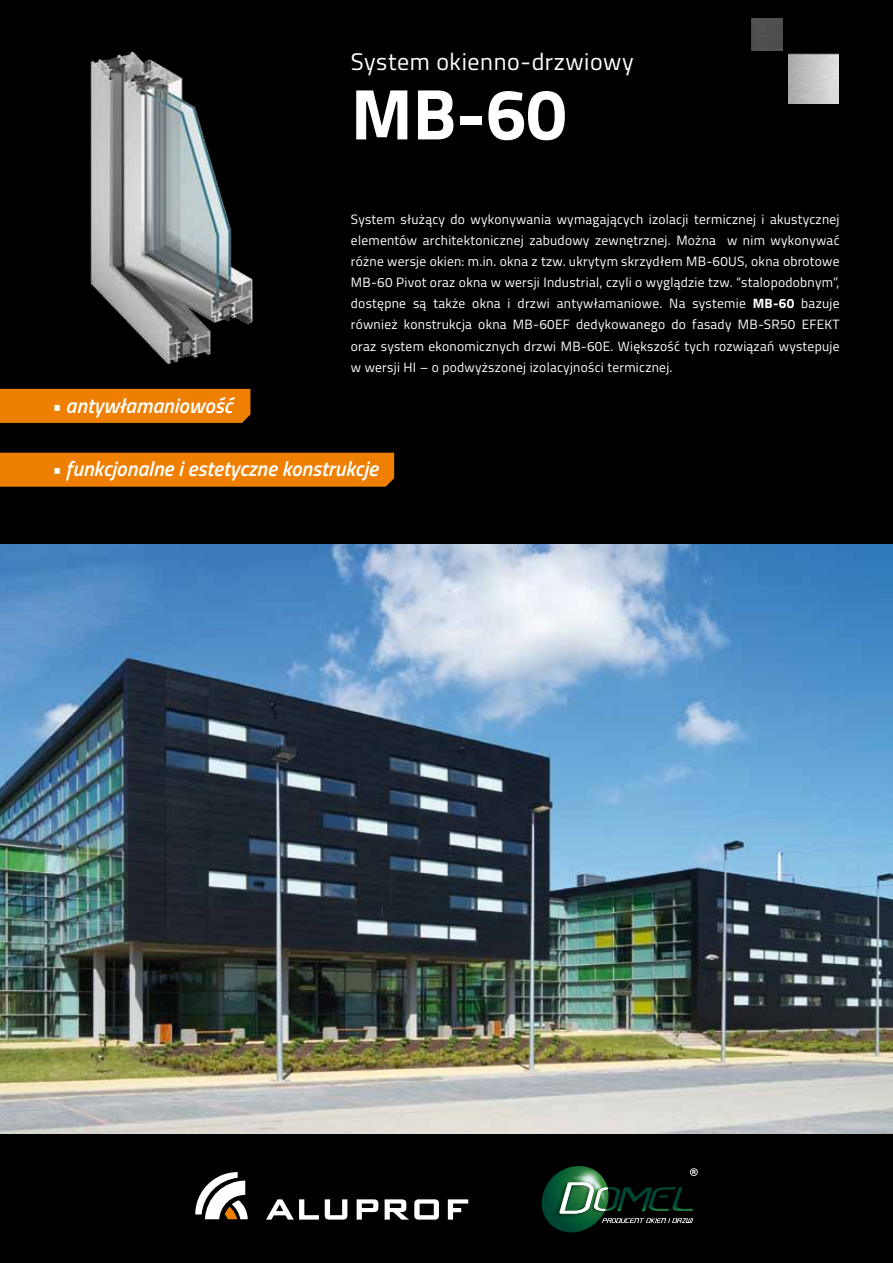
<style>
.page{position:relative;width:893px;height:1263px;background:#000}
.page>*{position:absolute;margin:0;border:0;box-sizing:border-box;transform-origin:0 0}
.t1{font:700 72px "Titillium";color:#fff}
.t2{font:24px "Titillium";letter-spacing:.025em;color:#fff}
.t3{font:italic 600 21px "Titillium";color:#fff}
.t4{font:13.5px/21px "Titillium";letter-spacing:.02em;color:#fff;text-align:justify}
.s1{font-weight:700}
</style>
<div class="page">
<img style="left:48px;top:51px;width:205px;height:341px">
<img style="left:0;top:544px;width:893px;height:590px">
<div style="left:0;top:389px;width:250px;height:34px;background:#ee7f00"></div>
<div style="left:0;top:453px;width:394px;height:34px;background:#ee7f00"></div>
<img style="left:751px;top:19px;width:32px;height:31px">
<img style="left:789px;top:54px;width:50px;height:50px">
<svg style="left:195px;top:1172px;width:53px;height:47px"></svg>
<svg style="left:325px;top:1199px;width:22px;height:21px"></svg>
<svg style="left:266px;top:1199px;width:53px;height:20px"></svg>
<svg style="left:357px;top:1199px;width:21px;height:20px"></svg>
<svg style="left:385px;top:1199px;width:54px;height:20px"></svg>
<svg style="left:448px;top:1199px;width:20px;height:20px"></svg>
<svg style="left:541px;top:1166px;width:157px;height:66px"></svg>
<h2 class="t2" style="left:351px;top:44px;width:284px">System okienno-drzwiowy</h2>
<h1 class="t1" style="left:351px;top:59px;width:217px">MB-60</h1>
<h3 class="t3" style="left:51px;top:389px;width:183px">• antywłamaniowość</h3>
<p class="t4" style="left:351px;top:209px;width:490px">System służący do wykonywania wymagających izolacji termicznej i akustycznej elementów architektonicznej zabudowy zewnętrznej. Można w nim wykonywać różne wersje okien: m.in. okna z tzw. ukrytym skrzydłem MB-60US, okna obrotowe MB-60 Pivot oraz okna w wersji Industrial, czyli o wyglądzie tzw. “stalopodobnym”, dostępne są także okna i drzwi antywłamaniowe. Na systemie <span class="s1">MB-60</span> bazuje również konstrukcja okna MB-60EF dedykowanego do fasady MB-SR50 EFEKT oraz system ekonomicznych drzwi MB-60E. Większość tych rozwiązań wystepuje w wersji HI – o podwyższonej izolacyjności termicznej.</p>
<h3 class="t3" style="left:51px;top:452px;width:328px">• funkcjonalne i estetyczne konstrukcje</h3>
</div>
